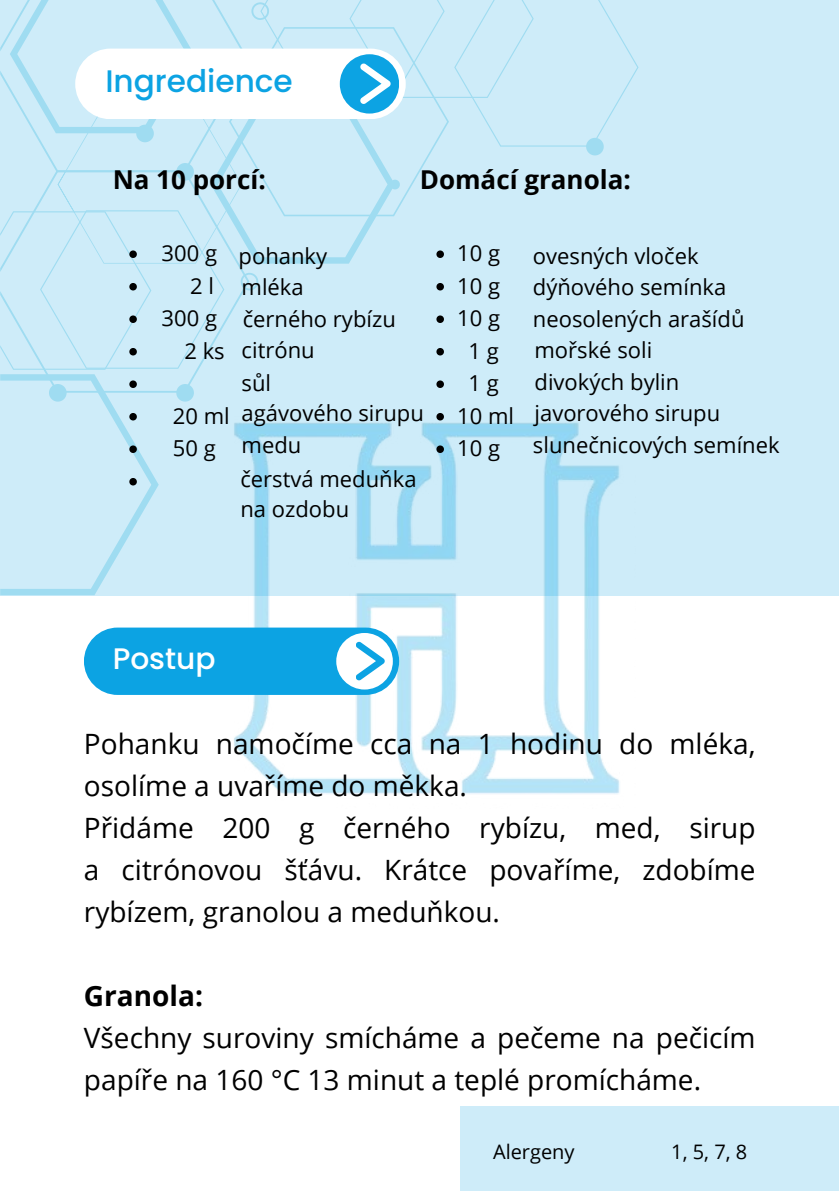
<style>
.page{position:relative;width:839px;height:1191px;background:#fff}
.page>*{position:absolute;margin:0;border:0;box-sizing:border-box;transform-origin:0 0}
.t1{font:500 31.2px "Poppins";color:#0ca3e3}
.t2{font:500 29.6px "Poppins";color:#fff}
.t3{font:28px/42px "Open Sans";color:#000}
.t4{font:700 28px "Open Sans";color:#000}
.t5{font:700 26px "Open Sans";color:#000}
.t6{font:22px/31.6px "Open Sans";color:#000}
.t7{font:20px "Open Sans";color:#000}
</style>
<div class="page">
<div style="left:0;top:0;width:838px;height:595px;background:#ceecf9"></div>
<img style="left:203px;top:595px;width:432px;height:199px">
<div style="left:460px;top:1107px;width:378px;height:84px;background:#ceecf9"></div>
<div style="left:84px;top:628px;width:315px;height:67px;background:#0ca3e3;border-radius:34px"></div>
<div style="left:336px;top:633px;width:57px;height:57px;background:#fff;border-radius:50%"></div>
<svg style="left:356px;top:642px;width:28px;height:38px"></svg>
<svg style="left:0;top:0;width:638px;height:595px"></svg>
<p class="t1" style="left:105px;top:59px;width:189px">Ingredience</p>
<p class="t5" style="left:113px;top:161px;width:155px">Na 10 porcí:</p>
<p class="t5" style="left:420px;top:161px;width:212px">Domácí granola:</p>
<p class="t6" style="left:161px;top:237px;width:57px">300 g</p>
<p class="t6" style="left:190px;top:269px;width:25px">2 l</p>
<p class="t6" style="left:161px;top:302px;width:57px">300 g</p>
<p class="t6" style="left:184px;top:334px;width:42px">2 ks</p>
<p class="t6" style="left:173px;top:399px;width:58px;line-height:32.4px">20 ml<br>50 g</p>
<p class="t6" style="left:239px;top:240px;width:159px">pohanky<br>mléka<br>černého rybízu citrónu</p>
<p class="t6" style="left:241px;top:367px;width:31px">sůl</p>
<p class="t6" style="left:241px;top:397px;width:184px">agávového sirupu medu</p>
<p class="t6" style="left:240px;top:464px;width:177px;line-height:30px">čerstvá meduňka na ozdobu</p>
<p class="t6" style="left:457px;top:237px;width:44px">10 g</p>
<p class="t6" style="left:457px;top:269px;width:44px">10 g</p>
<p class="t6" style="left:457px;top:302px;width:44px">10 g</p>
<p class="t6" style="left:468px;top:334px;width:32px">1 g</p>
<p class="t6" style="left:468px;top:367px;width:32px">1 g</p>
<p class="t6" style="left:457px;top:399px;width:58px">10 ml</p>
<p class="t6" style="left:457px;top:432px;width:44px">10 g</p>
<p class="t6" style="left:533px;top:239px;width:248px">ovesných vloček dýňového semínka neosolených arašídů mořské soli<br>divokých bylin javorového sirupu slunečnicových semínek</p>
<p class="t2" style="left:113px;top:638px;width:104px">Postup</p>
<p class="t3" style="left:84px;top:722px;width:673px">Pohanku namočíme cca na 1 hodinu do mléka, osolíme a uvaříme do měkka.<br>Přidáme 200 g černého rybízu, med, sirup a citrónovou šťávu. Krátce povaříme, zdobíme rybízem, granolou a meduňkou.</p>
<p class="t4" style="left:84px;top:976px;width:121px">Granola:</p>
<p class="t3" style="left:84px;top:1016px;width:673px">Všechny suroviny smícháme a pečeme na pečicím papíře na 160 °C 13 minut a teplé promícháme.</p>
<p class="t7" style="left:493px;top:1137px;width:83px">Alergeny</p>
<p class="t7" style="left:671px;top:1137px;width:77px">1, 5, 7, 8</p>
</div>
